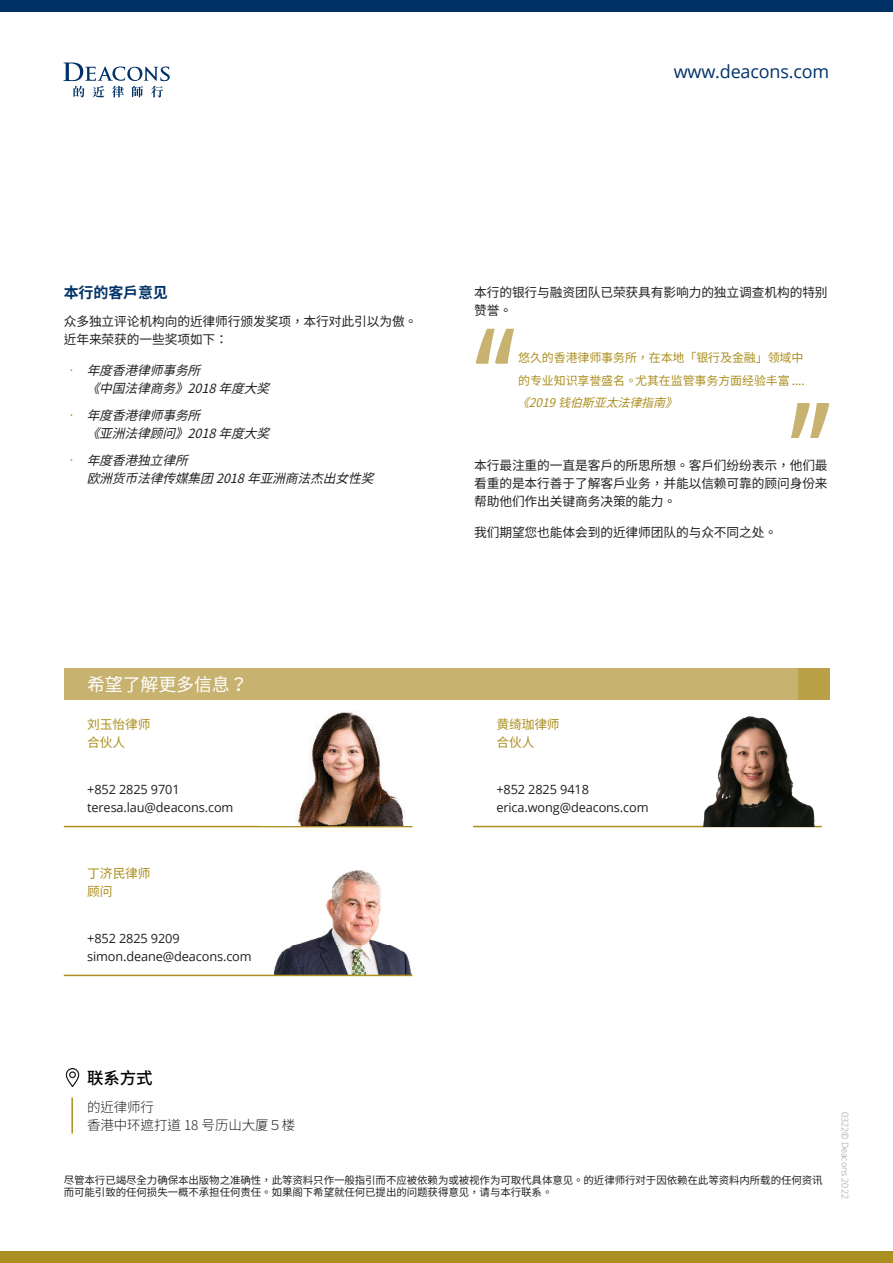
<style>
.page{position:relative;width:893px;height:1263px;background:#fff}
.page>*{position:absolute;margin:0;border:0;box-sizing:border-box;transform-origin:0 0}
.email_website{font:18px "Open Sans";letter-spacing:-.01em;color:#003268}
.Table_Heading{font:18px "Noto Sans CJ Ksc";letter-spacing:-.01em;color:#fff}
.Table_Heading-2{font:500 16.5px "Noto Sans CJ Ksc";color:#000}
.Subheading_2{font:700 15px "Noto Sans CJ Ksc";letter-spacing:-.01em;color:#003268}
.Table_Body_Text{font:300 13.5px "Noto Sans CJ Ksc";letter-spacing:-.01em;color:#231f20}
.Body_Text_2{font:12.75px/18px "Noto Sans CJ Ksc";letter-spacing:-.01em;color:#231f20}
.Partner_Title_copy{font:12.75px/18px "Open Sans";letter-spacing:-.01em;color:#231f20}
.Bullet_Point_Text{font:italic 12.75px "Noto Sans CJ Ksc";color:#231f20}
.Partner_Title_copy-2{font:12.75px "Noto Sans CJ Ksc";letter-spacing:-.01em;color:#ac8f21}
.Partner_Title{font:12.75px "Noto Sans CJ Ksc";letter-spacing:-.01em;color:#ac8f21}
.Quotation_Source{font:12px/22.5px "Noto Sans CJ Ksc";letter-spacing:-.01em;color:#ac8f21}
.Quotation_Source-2{font:italic 12px "Noto Sans CJ Ksc";color:#ac8f21}
.Body_Text_3{font:10.5px/12.6px "Noto Sans CJ Ksc";letter-spacing:-.01em;color:#231f20}
.Body_Text{font:300 9px "Open Sans";letter-spacing:-.01em;color:#939598}
.s1{font-style:normal;color:#ac8f21}
</style>
<div class="page">
<div style="left:0;top:0;width:893px;height:12px;background:#003268"></div>
<div style="left:0;top:1251px;width:893px;height:12px;background:#ac8f21"></div>
<svg style="left:63px;top:62px;width:107px;height:36px"></svg>
<div style="left:796px;top:668px;width:34px;height:31px;background:#baa047"></div>
<div style="left:64px;top:668px;width:733px;height:31px;background:#c8b270"></div>
<img style="left:275px;top:870px;width:138px;height:106px">
<hr style="left:64px;top:975px;width:348px;height:1px;background:#ac8f21">
<hr style="left:64px;top:826px;width:348px;height:1px;background:#ac8f21">
<img style="left:297px;top:711px;width:107px;height:114px">
<hr style="left:71px;top:1097px;width:2px;height:36px;background:#ac8f21">
<img style="left:65px;top:1069px;width:15px;height:18px">
<hr style="left:473px;top:826px;width:349px;height:1px;background:#ac8f21">
<img style="left:672px;top:716px;width:150px;height:110px">
<svg style="left:791px;top:403px;width:38px;height:35px"></svg>
<svg style="left:476px;top:329px;width:38px;height:35px"></svg>
<p class="email_website" style="left:674px;top:59px;width:157px">www.deacons.com</p>
<p class="Subheading_2" style="left:64px;top:284px;width:106px">本行的客户意见</p>
<p class="Body_Text_2" style="left:64px;top:312px;width:355px">众多独立评论机构向的近律师行颁发奖项，本行对此引以为傲。近年来荣获的一些奖项如下：</p>
<p class="Bullet_Point_Text" style="left:65px;top:363px;width:145px"><span class="s1">•</span> 年度香港律师事务所</p>
<p class="Bullet_Point_Text" style="left:87px;top:381px;width:192px">《中国法律商务》2018 年度大奖</p>
<p class="Bullet_Point_Text" style="left:65px;top:408px;width:145px"><span class="s1">•</span> 年度香港律师事务所</p>
<p class="Bullet_Point_Text" style="left:87px;top:426px;width:192px">《亚洲法律顾问》2018 年度大奖</p>
<p class="Bullet_Point_Text" style="left:65px;top:453px;width:132px"><span class="s1">•</span> 年度香港独立律所</p>
<p class="Bullet_Point_Text" style="left:87px;top:471px;width:297px">欧洲货币法律传媒集团 2018 年亚洲商法杰出女性奖</p>
<p class="Body_Text_2" style="left:474px;top:283px;width:355px">本行的银行与融资团队已荣获具有影响力的独立调查机构的特别赞誉。</p>
<p class="Quotation_Source" style="left:518px;top:347px;width:288px">悠久的香港律师事务所，在本地「银行及金融」领域中的专业知识享誉盛名。尤其在监管事务方面经验丰富 ....</p>
<p class="Quotation_Source-2" style="left:517px;top:396px;width:169px">《2019 钱伯斯亚太法律指南》</p>
<p class="Body_Text_2" style="left:474px;top:456px;width:355px;text-align:justify">本行最注重的一直是客户的所思所想。客户们纷纷表示，他们最看重的是本行善于了解客户业务，并能以信赖可靠的顾问身份来帮助他们作出关键商务决策的能力。</p>
<p class="Body_Text_2" style="left:474px;top:524px;width:305px">我们期望您也能体会到的近律师团队的与众不同之处。</p>
<p class="Table_Heading" style="left:87px;top:674px;width:162px">希望了解更多信息？</p>
<p class="Partner_Title" style="left:87px;top:717px;width:65px">刘玉怡律师</p>
<p class="Partner_Title_copy-2" style="left:87px;top:735px;width:39px">合伙人</p>
<p class="Partner_Title_copy" style="left:87px;top:780px;width:148px">+852 2825 9701 teresa.lau@deacons.com</p>
<p class="Partner_Title_copy-2" style="left:87px;top:866px;width:65px">丁济民律师</p>
<p class="Partner_Title_copy-2" style="left:87px;top:884px;width:27px">顾问</p>
<p class="Partner_Title_copy" style="left:87px;top:929px;width:94px">+852 2825 9209</p>
<p class="Partner_Title_copy" style="left:87px;top:947px;width:166px">simon.deane@deacons.com</p>
<p class="Partner_Title_copy-2" style="left:496px;top:717px;width:65px">黄绮珈律师</p>
<p class="Partner_Title_copy-2" style="left:496px;top:735px;width:39px">合伙人</p>
<p class="Partner_Title_copy" style="left:496px;top:780px;width:154px">+852 2825 9418 erica.wong@deacons.com</p>
<p class="Table_Heading-2" style="left:87px;top:1068px;width:67px">联系方式</p>
<p class="Table_Body_Text" style="left:87px;top:1099px;width:68px">的近律师行</p>
<p class="Table_Body_Text" style="left:87px;top:1117px;width:210px">香港中环遮打道 18 号历山大厦５楼</p>
<p class="Body_Text_3" style="left:64px;top:1174px;width:760px">尽管本行已竭尽全力确保本出版物之准确性，此等资料只作一般指引而不应被依赖为或被视作为可取代具体意见。的近律师行对于因依赖在此等资料内所载的任何资讯而可能引致的任何损失一概不承担任何责任。如果阁下希望就任何已提出的问题获得意见，请与本行联系。</p>
<p class="Body_Text" style="left:851px;top:1112px;width:88px;rotate:90deg">0322© Deacons 2022</p>
</div>
